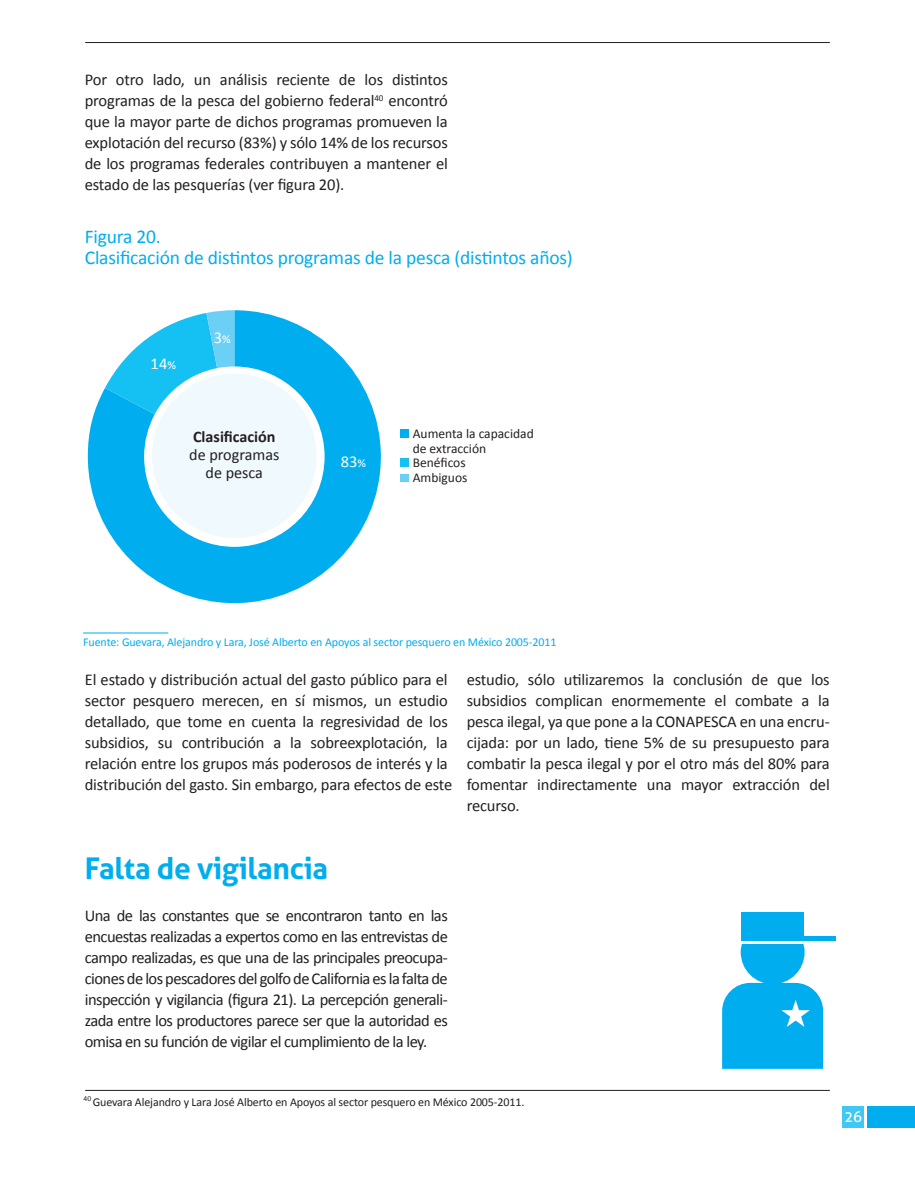
<style>
.page{position:relative;width:915px;height:1191px;background:#fff}
.page>*{position:absolute;margin:0;border:0;box-sizing:border-box;transform-origin:0 0}
.t1{font:700 30px "Aller";letter-spacing:-.01em;color:#00aeef}
.t2{font:19.5px/21px "Calibri";letter-spacing:-.01em;color:#00aeef}
.t3{font:16.5px/21px "Calibri";letter-spacing:-.01em;color:#231f20;text-align:justify}
.t4{font:16.5px "Calibri";color:#fff}
.t5{font:16.2px/17.5px "Calibri";color:#231f20;text-align:center}
.t6{font:700 16.2px "Calibri";color:#231f20}
.t7{font:15px "Aller";color:#fff}
.t8{font:13.5px/14.7px "Calibri";color:#231f20}
.t9{font:12px "Calibri";letter-spacing:-.01em;color:#00aeef}
.t10{font:12px "Calibri";letter-spacing:-.01em;color:#231f20}
.s1{font-size:12px}
</style>
<div class="page">
<hr style="left:85px;top:42px;width:744px;height:1px;background:#231f20">
<hr style="left:85px;top:1090px;width:744px;height:1px;background:#231f20">
<div style="left:866px;top:1106px;width:48px;height:21px;background:#00aeef"></div>
<div style="left:842px;top:1106px;width:21px;height:21px;background:#40c7f4"></div>
<hr style="left:83px;top:632px;width:85px;height:1px;background:#00aeef">
<svg style="left:88px;top:310px;width:293px;height:293px;fill:#00aeef"></svg>
<svg style="left:105px;top:310px;width:129px;height:104px"></svg>
<div style="left:400px;top:429px;width:8px;height:8px;background:#00aeef"></div>
<div style="left:400px;top:459px;width:8px;height:8px;background:#15c0f2"></div>
<div style="left:400px;top:473px;width:8px;height:8px;background:#6bcff6"></div>
<div style="left:152px;top:374px;width:164px;height:164px;background:#f0f9fd;border-radius:50%"></div>
<div style="left:740px;top:920px;width:64px;height:64px;background:#00aeef;border-radius:50%"></div>
<div style="left:741px;top:911px;width:62px;height:32px;background:#00aeef"></div>
<div style="left:795px;top:936px;width:40px;height:5px;background:#00aeef"></div>
<svg style="left:722px;top:983px;width:100px;height:85px;background:#11b3f0"></svg>
<hr style="left:737px;top:941px;width:74px;height:3px;background:#fff">
<p class="t3" style="left:85px;top:69px;width:364px">Por otro lado, un análisis reciente de los distintos programas de la pesca del gobierno federal<sup>40</sup> encontró que la mayor parte de dichos programas promueven la explotación del recurso (83%) y sólo 14% de los recursos de los programas federales contribuyen a mantener el estado de las pesquerías (ver figura 20).</p>
<p class="t2" style="left:85px;top:226px;width:489px">Figura 20.<br>Clasificación de distintos programas de la pesca (distintos años)</p>
<p class="t4" style="left:150px;top:353px;width:27px">14<span class="s1">%</span></p>
<p class="t4" style="left:214px;top:327px;width:18px">3<span class="s1">%</span></p>
<p class="t6" style="left:193px;top:426px;width:84px">Clasificación</p>
<p class="t5" style="left:189px;top:446px;width:92px">de programas de pesca</p>
<p class="t4" style="left:340px;top:451px;width:27px">83<span class="s1">%</span></p>
<p class="t8" style="left:412px;top:426px;width:122px">Aumenta la capacidad de extracción<br>Benéficos<br>Ambiguos</p>
<p class="t9" style="left:83px;top:634px;width:474px">Fuente: Guevara, Alejandro y Lara, José Alberto en Apoyos al sector pesquero en México 2005-2011</p>
<p class="t3" style="left:85px;top:669px;width:369px;text-align:left">El estado y distribución actual del gasto público para el sector pesquero merecen, en sí mismos, un estudio detallado, que tome en cuenta la regresividad de los subsidios, su contribución a la sobreexplotación, la relación entre los grupos más poderosos de interés y la distribución del gasto. Sin embargo, para efectos de este</p>
<p class="t3" style="left:466px;top:669px;width:364px">estudio, sólo utilizaremos la conclusión de que los subsidios complican enormemente el combate a la pesca ilegal, ya que pone a la CONAPESCA en una encru&shy;cijada: por un lado, tiene 5% de su presupuesto para combatir la pesca ilegal y por el otro más del 80% para fomentar indirectamente una mayor extracción del recurso.</p>
<h1 class="t1" style="left:85px;top:850px;width:245px">Falta de vigilancia</h1>
<p class="t3" style="left:85px;top:905px;width:364px">Una de las constantes que se encontraron tanto en las encuestas realizadas a expertos como en las entrevistas de campo realizadas, es que una de las principales preocupa&shy;ciones de los pescadores del golfo de California es la falta de inspección y vigilancia (figura 21). La percepción generali&shy;zada entre los productores parece ser que la autoridad es omisa en su función de vigilar el cumplimiento de la ley.</p>
<p class="t10" style="left:84px;top:1094px;width:442px"><sup>40</sup> Guevara Alejandro y Lara José Alberto en Apoyos al sector pesquero en México 2005-2011.</p>
<p class="t7" style="left:844px;top:1107px;width:19px">26</p>
</div>
